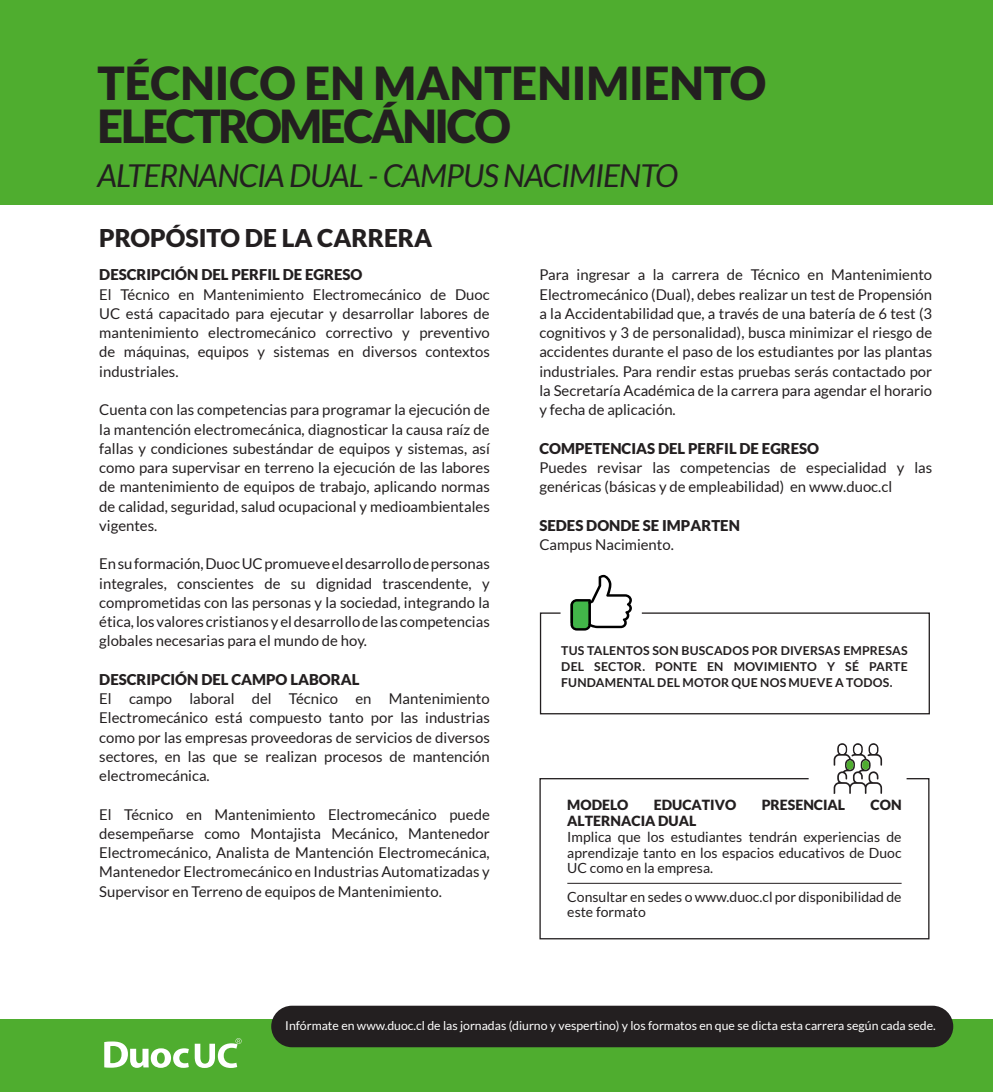
<style>
.page{position:relative;width:993px;height:1092px;background:#fff}
.page>*{position:absolute;margin:0;border:0;box-sizing:border-box;transform-origin:0 0}
.t1{font:900 45.5px/43.8px "Lato";color:#231f20}
.t2{font:italic 31.5px "Lato";letter-spacing:-.025em;color:#231f20}
.t3{font:900 24.5px "Lato";color:#231f20}
.t4{font:14.88px/19.2px "Lato";color:#231f20;text-align:justify}
.t5{font:900 14.88px "Lato";color:#231f20}
.t6{font:14px/15.8px "Lato";color:#231f20}
.t7{font:900 14px "Lato";color:#231f20}
.t8{font:700 12.25px/15.8px "Lato";letter-spacing:.015em;color:#231f20;text-align:justify}
.t9{font:12.25px "Lato";color:#fff}
</style>
<div class="page">
<div style="left:0;top:1019px;width:992px;height:72px;background:#4fad2f"></div>
<div style="left:271px;top:1005px;width:681px;height:42px;background:#231f20;border-radius:21px"></div>
<div style="left:0;top:0;width:992px;height:204px;background:#4fad2f"></div>
<svg style="left:104px;top:1041px;width:85px;height:26px"></svg>
<svg style="left:195px;top:1038px;width:46px;height:29px"></svg>
<svg style="left:539px;top:575px;width:391px;height:140px"></svg>
<hr style="left:588px;top:601px;width:2px;height:24px;background:#000">
<svg style="left:539px;top:778px;width:390px;height:162px"></svg>
<svg style="left:833px;top:743px;width:48px;height:50px"></svg>
<p class="t1" style="left:97px;top:60px;width:670px">TÉCNICO EN MANTENIMIENTO<br>ELECTROMECÁNICO</p>
<p class="t2" style="left:97px;top:158px;width:582px">ALTERNANCIA DUAL - CAMPUS NACIMIENTO</p>
<h3 class="t3" style="left:99px;top:224px;width:334px">PROPÓSITO DE LA CARRERA</h3>
<p class="t5" style="left:99px;top:266px;width:264px">DESCRIPCIÓN DEL PERFIL DE EGRESO</p>
<p class="t4" style="left:99px;top:284px;width:392px">El Técnico en Mantenimiento Electromecánico de Duoc UC está capacitado para ejecutar y desarrollar labores de mantenimiento electromecánico correctivo y preventivo de máquinas, equipos y sistemas en diversos contextos industriales.</p>
<p class="t4" style="left:99px;top:400px;width:392px">Cuenta con las competencias para programar la ejecución de la mantención electromecánica, diagnosticar la causa raíz de fallas y condiciones subestándar de equipos y sistemas, así como para supervisar en terreno la ejecución de las labores de mantenimiento de equipos de trabajo, aplicando normas de calidad, seguridad, salud ocupacional y medioambientales vigentes.</p>
<p class="t4" style="left:99px;top:554px;width:392px">En su formación, Duoc UC promueve el desarrollo de personas integrales, conscientes de su dignidad trascendente, y comprometidas con las personas y la sociedad, integrando la ética, los valores cristianos y el desarrollo de las competencias globales necesarias para el mundo de hoy.</p>
<p class="t5" style="left:99px;top:670px;width:261px">DESCRIPCIÓN DEL CAMPO LABORAL</p>
<p class="t4" style="left:99px;top:689px;width:392px">El campo laboral del Técnico en Mantenimiento Electromecánico está compuesto tanto por las industrias como por las empresas proveedoras de servicios de diversos sectores, en las que se realizan procesos de mantención electromecánica.</p>
<p class="t4" style="left:99px;top:804px;width:392px">El Técnico en Mantenimiento Electromecánico puede desempeñarse como Montajista Mecánico, Mantenedor Electromecánico, Analista de Mantención Electromecánica, Mantenedor Electromecánico en Industrias Automatizadas y Supervisor en Terreno de equipos de Mantenimiento.</p>
<p class="t4" style="left:539px;top:265px;width:394px">Para ingresar a la carrera de Técnico en Mantenimiento Electromecánico (Dual), debes realizar un test de Propensión a la Accidentabilidad que, a través de una batería de 6 test (3 cognitivos y 3 de personalidad), busca minimizar el riesgo de accidentes durante el paso de los estudiantes por las plantas industriales. Para rendir estas pruebas serás contactado por la Secretaría Académica de la carrera para agendar el horario y fecha de aplicación.</p>
<p class="t5" style="left:539px;top:439px;width:281px">COMPETENCIAS DEL PERFIL DE EGRESO</p>
<p class="t4" style="left:539px;top:458px;width:394px">Puedes revisar las competencias de especialidad y las genéricas (básicas y de empleabilidad) en www.duoc.cl</p>
<p class="t5" style="left:539px;top:516px;width:202px">SEDES DONDE SE IMPARTEN</p>
<p class="t4" style="left:539px;top:535px;width:136px">Campus Nacimiento.</p>
<p class="t8" style="left:561px;top:642px;width:348px">TUS TALENTOS SON BUSCADOS POR DIVERSAS EMPRESAS DEL SECTOR. PONTE EN MOVIMIENTO Y SÉ PARTE FUNDAMENTAL DEL MOTOR QUE NOS MUEVE A TODOS.</p>
<p class="t7" style="left:567px;top:796px;width:63px">MODELO</p>
<p class="t7" style="left:653px;top:796px;width:84px">EDUCATIVO</p>
<p class="t7" style="left:761px;top:796px;width:85px">PRESENCIAL</p>
<p class="t7" style="left:870px;top:796px;width:32px">CON</p>
<p class="t7" style="left:567px;top:812px;width:130px">ALTERNACIA DUAL</p>
<p class="t6" style="left:567px;top:828px;width:336px;text-align:justify">Implica que los estudiantes tendrán experiencias de aprendizaje tanto en los espacios educativos de Duoc UC como en la empresa.</p>
<p class="t6" style="left:567px;top:888px;width:336px">Consultar en sedes o www.duoc.cl por disponibilidad de este formato</p>
<p class="t9" style="left:285px;top:1019px;width:652px">Infórmate en www.duoc.cl de las jornadas (diurno y vespertino) y los formatos en que se dicta esta carrera según cada sede.</p>
</div>
